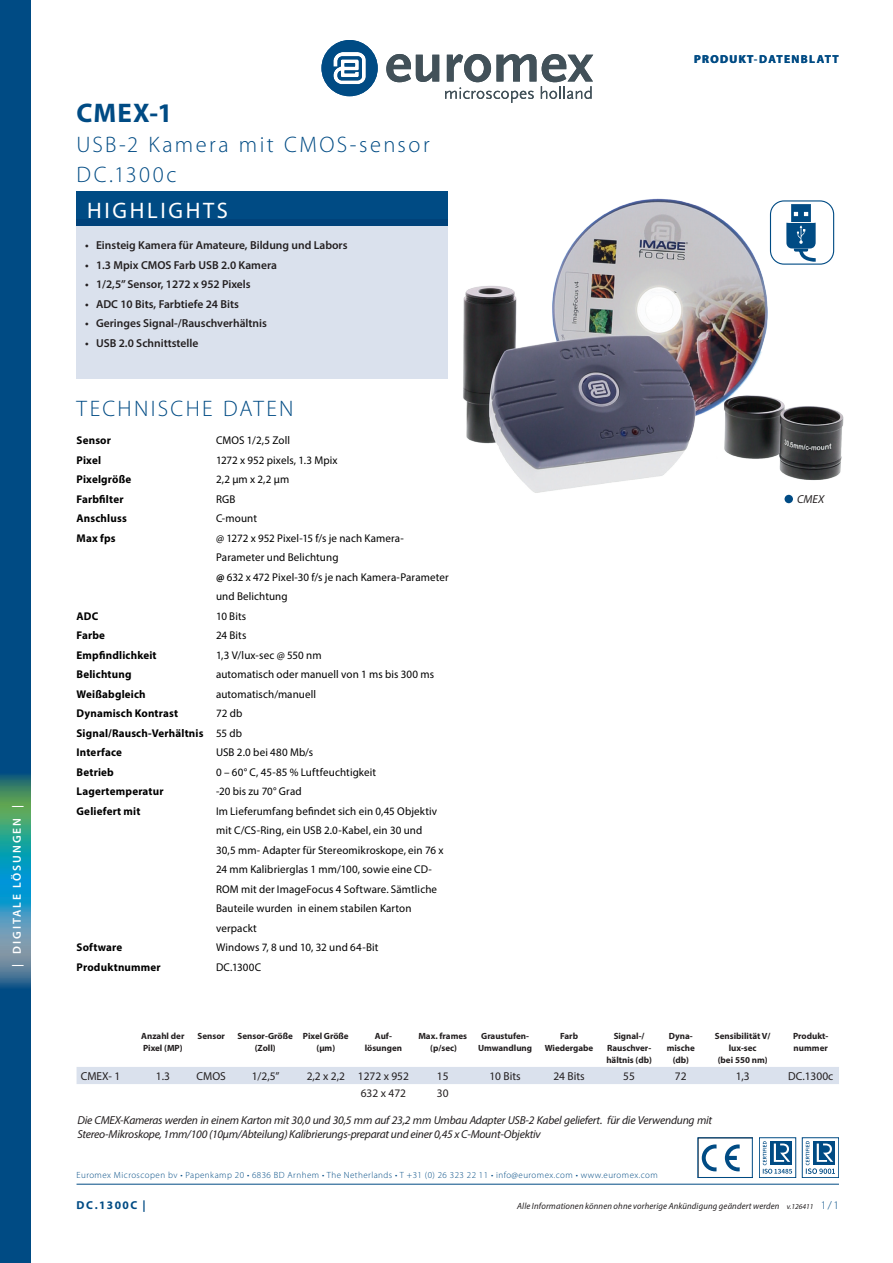
<style>
.page{position:relative;width:893px;height:1263px;background:#fff}
.page>*{position:absolute;margin:0;border:0;box-sizing:border-box;transform-origin:0 0}
.j_productkop{font:700 27px "Myriad Pro";color:#004b84}
.j_product_onder_kop{font:300 22.5px "Myriad Pro";letter-spacing:.105em;color:#004b84}
.j_highlights{font:22.5px "Myriad Pro";letter-spacing:.12em;color:#fff}
._4-Body-tekst{font:italic 11.55px/13.5px "Myriad Pro";letter-spacing:-.02em;color:#231f20}
.j_specs_bullits{font:600 11.55px "Myriad Pro";color:#231f20}
.Tabel_tekst_regular{font:11.55px "Myriad Pro";color:#231f20}
.t1{font:700 11.55px "Myriad Pro";letter-spacing:.12em;color:#004b84}
.t2{font:600 11.55px "Myriad Pro";letter-spacing:.17em;color:#fff}
.t3{font:300 11.55px "Myriad Pro";color:#004b84}
.j_accessoires{font:11.25px/19.5px "Myriad Pro";letter-spacing:.01em;color:#000}
.j_accessoires-2{font:700 11.25px "Myriad Pro";letter-spacing:.015em;color:#000}
.j_tabel_x-as{font:700 9px/12px "Myriad Pro";color:#231f20;text-align:center}
.t4{font:300 9px "Myriad Pro";letter-spacing:.05em;color:#004b84}
.t5{font:italic 9px "Myriad Pro";letter-spacing:.015em;color:#231f20;scale:.96 1}
.t6{font:italic 7.5px "Myriad Pro";color:#231f20}
.s1{font-weight:700}
.s2{font-weight:400}
</style>
<div class="page">
<div style="left:0;top:0;width:30px;height:1263px;background:#004b84"></div>
<svg style="left:0;top:775px;width:30px;height:213px"></svg>
<svg style="left:321px;top:40px;width:57px;height:56px"></svg>
<svg style="left:386px;top:54px;width:53px;height:28px"></svg>
<svg style="left:445px;top:54px;width:148px;height:49px"></svg>
<hr style="left:77px;top:1184px;width:762px;height:1px;background:#004b84">
<svg style="left:701px;top:1144px;width:39px;height:28px"></svg>
<div style="left:697px;top:1137px;width:56px;height:41px;border:1px solid #004b84"></div>
<div style="left:802px;top:1137px;width:37px;height:41px;border:1px solid #004b84"></div>
<svg style="left:806px;top:1141px;width:29px;height:33px"></svg>
<div style="left:759px;top:1137px;width:37px;height:41px;border:1px solid #004b84"></div>
<svg style="left:763px;top:1141px;width:29px;height:33px"></svg>
<div style="left:77px;top:191px;width:371px;height:34px;background:#004b84"></div>
<div style="left:77px;top:219px;width:371px;height:159px;background:#dae1ed"></div>
<img style="left:463px;top:198px;width:381px;height:306px">
<svg style="left:786px;top:204px;width:30px;height:58px"></svg>
<div style="left:770px;top:200px;width:64px;height:65px;border:1px solid #004b84;border-radius:14px"></div>
<div style="left:784px;top:495px;width:9px;height:8px;background:#004b84;border-radius:50%"></div>
<div style="left:77px;top:1067px;width:762px;height:17px;background:#dae1ed"></div>
<p class="t2" style="left:10px;top:967px;width:164px;rotate:-90deg">| DIGITALE LÖSUNGEN |</p>
<p class="j_productkop" style="left:77px;top:96px;width:97px">CMEX-1</p>
<p class="j_product_onder_kop" style="left:77px;top:131px;width:355px">USB-2 Kamera mit CMOS-sensor</p>
<p class="j_product_onder_kop" style="left:77px;top:161px;width:102px">DC.1300c</p>
<p class="j_highlights" style="left:87px;top:197px;width:142px">HIGHLIGHTS</p>
<p class="j_specs_bullits" style="left:85px;top:238px;width:264px">• Einsteig Kamera für Amateure, Bildung und Labors</p>
<p class="j_specs_bullits" style="left:85px;top:257px;width:193px">• 1.3 Mpix CMOS Farb USB 2.0 Kamera</p>
<p class="j_specs_bullits" style="left:85px;top:277px;width:167px">• 1/2,5” Sensor, 1272 x 952 Pixels</p>
<p class="j_specs_bullits" style="left:85px;top:296px;width:155px">• ADC 10 Bits, Farbtiefe 24 Bits</p>
<p class="j_specs_bullits" style="left:85px;top:316px;width:183px">• Geringes Signal-/Rauschverhältnis</p>
<p class="j_specs_bullits" style="left:85px;top:335px;width:115px">• USB 2.0 Schnittstelle</p>
<p class="j_product_onder_kop" style="left:77px;top:394px;width:219px">TECHNISCHE DATEN</p>
<p class="j_accessoires-2" style="left:77px;top:433px;width:36px">Sensor</p>
<p class="j_accessoires" style="left:216px;top:430px;width:75px">CMOS 1/2,5 Zoll</p>
<p class="j_accessoires-2" style="left:77px;top:452px;width:26px">Pixel</p>
<p class="j_accessoires" style="left:216px;top:450px;width:123px">1272 x 952 pixels, 1.3 Mpix</p>
<p class="j_accessoires-2" style="left:77px;top:472px;width:56px">Pixelgröße</p>
<p class="j_accessoires" style="left:216px;top:469px;width:75px">2,2 μm x 2,2 μm</p>
<p class="j_accessoires-2" style="left:77px;top:491px;width:49px">Farbfilter</p>
<p class="j_accessoires" style="left:216px;top:489px;width:21px">RGB</p>
<p class="j_accessoires-2" style="left:77px;top:511px;width:52px">Anschluss</p>
<p class="j_accessoires" style="left:216px;top:508px;width:43px">C-mount</p>
<p class="j_accessoires-2" style="left:77px;top:530px;width:41px">Max fps</p>
<p class="j_accessoires" style="left:216px;top:528px;width:189px">@ 1272 x 952 Pixel-15 f/s je nach Kamera-<br>Parameter und Belichtung</p>
<p class="j_accessoires" style="left:216px;top:567px;width:234px"><span class="s1">@</span> 632 x 472 Pixel-30 f/s je nach Kamera-Parameter und Belichtung</p>
<p class="j_accessoires-2" style="left:77px;top:608px;width:23px">ADC</p>
<p class="j_accessoires" style="left:216px;top:606px;width:32px">10 Bits</p>
<p class="j_accessoires-2" style="left:77px;top:628px;width:30px">Farbe</p>
<p class="j_accessoires" style="left:216px;top:625px;width:32px">24 Bits</p>
<p class="j_accessoires-2" style="left:77px;top:647px;width:82px">Empfindlichkeit</p>
<p class="j_accessoires" style="left:216px;top:645px;width:107px">1,3 V/lux-sec @ 550 nm</p>
<p class="j_accessoires-2" style="left:77px;top:667px;width:56px">Belichtung</p>
<p class="j_accessoires" style="left:216px;top:664px;width:220px">automatisch oder manuell von 1 ms bis 300 ms</p>
<p class="j_accessoires-2" style="left:77px;top:686px;width:71px">Weißabgleich</p>
<p class="j_accessoires" style="left:216px;top:684px;width:102px">automatisch/manuell</p>
<p class="j_accessoires-2" style="left:77px;top:706px;width:103px">Dynamisch Kontrast</p>
<p class="j_accessoires" style="left:216px;top:703px;width:28px">72 db</p>
<p class="j_accessoires-2" style="left:77px;top:725px;width:167px">Signal/Rausch-Verhältnis <span class="s2">55 db</span></p>
<p class="j_accessoires-2" style="left:77px;top:745px;width:47px">Interface</p>
<p class="j_accessoires" style="left:216px;top:742px;width:99px">USB 2.0 bei 480 Mb/s</p>
<p class="j_accessoires-2" style="left:77px;top:764px;width:39px">Betrieb</p>
<p class="j_accessoires" style="left:216px;top:762px;width:162px">0 – 60° C, 45-85 % Luftfeuchtigkeit</p>
<p class="j_accessoires-2" style="left:77px;top:784px;width:89px">Lagertemperatur</p>
<p class="j_accessoires" style="left:216px;top:781px;width:87px">-20 bis zu 70° Grad</p>
<p class="j_accessoires-2" style="left:77px;top:803px;width:65px">Geliefert mit</p>
<p class="j_accessoires" style="left:216px;top:801px;width:229px">Im Lieferumfang befindet sich ein 0,45 Objektiv mit C/CS-Ring, ein USB 2.0-Kabel, ein 30 und 30,5 mm- Adapter für Stereomikroskope, ein 76 x 24 mm Kalibrierglas 1 mm/100, sowie eine CD-ROM mit der ImageFocus 4 Software. Sämtliche Bauteile wurden in einem stabilen Karton verpackt</p>
<p class="j_accessoires-2" style="left:77px;top:940px;width:47px">Software</p>
<p class="j_accessoires" style="left:216px;top:937px;width:164px">Windows 7, 8 und 10, 32 und 64-Bit</p>
<p class="j_accessoires-2" style="left:77px;top:959px;width:86px">Produktnummer</p>
<p class="j_accessoires" style="left:216px;top:957px;width:47px">DC.1300C</p>
<p class="t1" style="left:694px;top:51px;width:147px">PRODUKT-DATENBLATT</p>
<p class="_4-Body-tekst" style="left:797px;top:492px;width:28px">CMEX</p>
<p class="j_tabel_x-as" style="left:141px;top:1029px;width:45px;text-align:left">Anzahl der<br>Pixel (MP)</p>
<p class="j_tabel_x-as" style="left:197px;top:1029px;width:29px">Sensor</p>
<p class="j_tabel_x-as" style="left:238px;top:1029px;width:57px">Sensor-Größe (Zoll)</p>
<p class="j_tabel_x-as" style="left:303px;top:1029px;width:47px">Pixel Größe (µm)</p>
<p class="j_tabel_x-as" style="left:375px;top:1029px;width:18px">Auf-</p>
<p class="j_tabel_x-as" style="left:365px;top:1041px;width:39px">lösungen</p>
<p class="j_tabel_x-as" style="left:418px;top:1029px;width:50px">Max. frames</p>
<p class="j_tabel_x-as" style="left:430px;top:1041px;width:28px">(p/sec)</p>
<p class="j_tabel_x-as" style="left:478px;top:1029px;width:56px">Graustufen-<br>Umwandlung</p>
<p class="j_tabel_x-as" style="left:545px;top:1029px;width:50px">Farb<br>Wiedergabe</p>
<p class="j_tabel_x-as" style="left:606px;top:1029px;width:47px">Signal-/<br>Rauschver&shy;hältnis (db)</p>
<p class="j_tabel_x-as" style="left:667px;top:1029px;width:30px">Dyna&shy;mische (db)</p>
<p class="j_tabel_x-as" style="left:715px;top:1029px;width:57px">Sensibilität V/ lux-sec</p>
<p class="j_tabel_x-as" style="left:718px;top:1053px;width:51px">(bei 550 nm)</p>
<p class="j_tabel_x-as" style="left:793px;top:1029px;width:37px;text-align:left">Produkt&shy;nummer</p>
<p class="Tabel_tekst_regular" style="left:81px;top:1068px;width:41px">CMEX- 1</p>
<p class="Tabel_tekst_regular" style="left:156px;top:1068px;width:16px">1.3</p>
<p class="Tabel_tekst_regular" style="left:197px;top:1068px;width:31px">CMOS</p>
<p class="Tabel_tekst_regular" style="left:252px;top:1068px;width:29px">1/2,5”</p>
<p class="Tabel_tekst_regular" style="left:307px;top:1068px;width:40px">2,2 x 2,2</p>
<p class="Tabel_tekst_regular" style="left:358px;top:1068px;width:53px">1272 x 952</p>
<p class="Tabel_tekst_regular" style="left:437px;top:1068px;width:13px">15</p>
<p class="Tabel_tekst_regular" style="left:489px;top:1068px;width:33px">10 Bits</p>
<p class="Tabel_tekst_regular" style="left:553px;top:1068px;width:33px">24 Bits</p>
<p class="Tabel_tekst_regular" style="left:623px;top:1068px;width:13px">55</p>
<p class="Tabel_tekst_regular" style="left:675px;top:1068px;width:13px">72</p>
<p class="Tabel_tekst_regular" style="left:736px;top:1068px;width:16px">1,3</p>
<p class="Tabel_tekst_regular" style="left:788px;top:1068px;width:47px">DC.1300c</p>
<p class="Tabel_tekst_regular" style="left:361px;top:1086px;width:47px">632 x 472</p>
<p class="Tabel_tekst_regular" style="left:437px;top:1086px;width:13px">30</p>
<p class="_4-Body-tekst" style="left:77px;top:1113px;width:636px">Die CMEX-Kameras werden in einem Karton mit 30,0 und 30,5 mm auf 23,2 mm Umbau Adapter USB-2 Kabel geliefert. für die Verwendung mit<br>Stereo-Mikroskope, 1mm/100 (10µm/Abteilung) Kalibrierungs-preparat und einer 0,45 x C-Mount-Objektiv</p>
<p class="t4" style="left:77px;top:1169px;width:583px">Euromex Microscopen bv • Papenkamp 20 • 6836 BD Arnhem • The Netherlands • T +31 (0) 26 323 22 11 • info@euromex.com • www.euromex.com</p>
<p class="t1" style="left:77px;top:1197px;width:71px">DC.1300C |</p>
<p class="t3" style="left:821px;top:1198px;width:20px">1/1</p>
<p class="t5" style="left:517px;top:1200px;width:275px">Alle Informationen können ohne vorherige Ankündigung geändert werden</p>
<p class="t6" style="left:787px;top:1201px;width:28px">v.126411</p>
</div>
